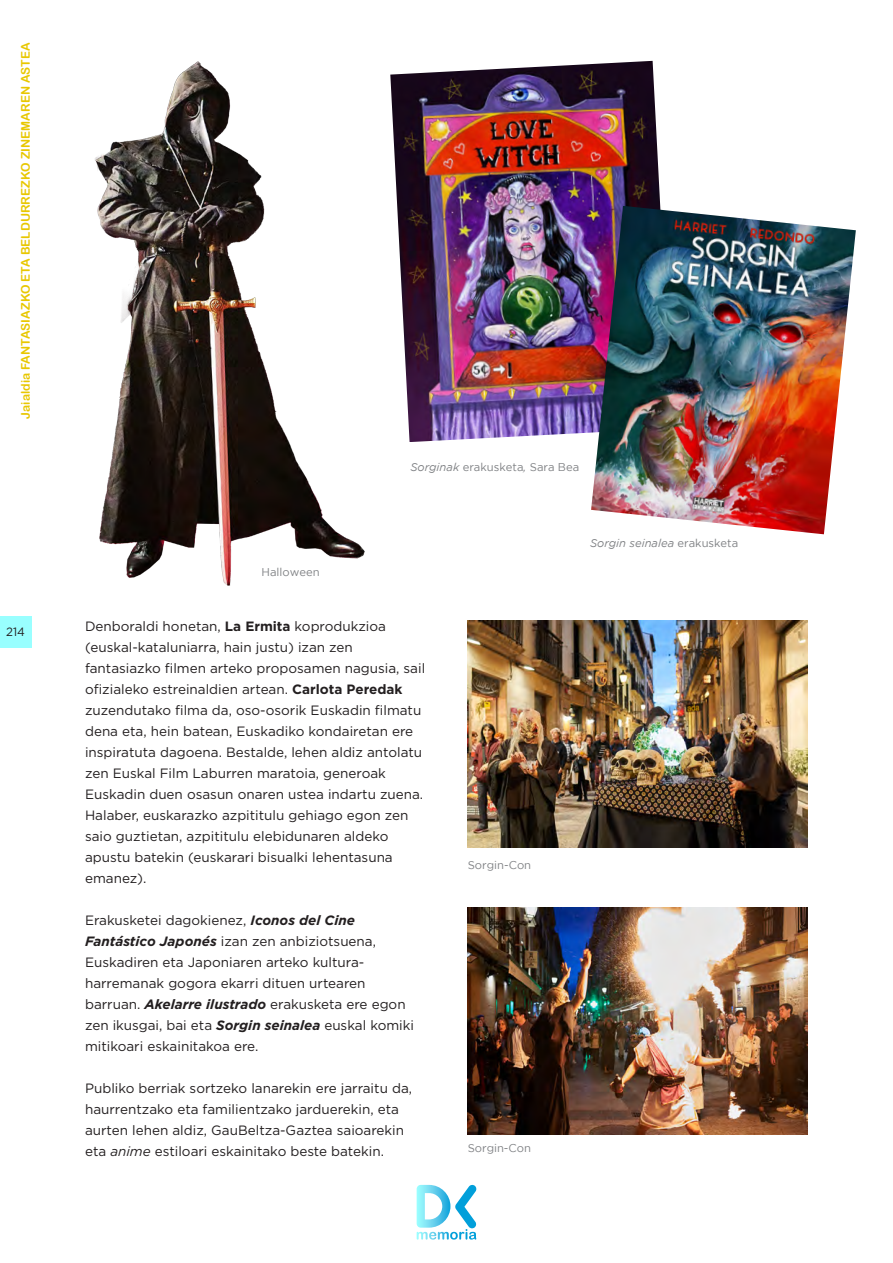
<style>
.page{position:relative;width:893px;height:1263px;background:#fff}
.page>*{position:absolute;margin:0;border:0;box-sizing:border-box;transform-origin:0 0}
.Cuerpo_de_texto{font:13.5px/21px "Gotham";color:#231f20}
.t1{font:12px "Arial Rounded MT Bold";color:#e8c700}
.t2{font:12px "Gotham";color:#231f20;scale:.96 1}
.Pie_de_foto_nuevo{font:11.25px "Gotham";color:#808285}
.Pie_de_foto_nuevo-2{font:italic 11.25px "Gotham";color:#808285}
.s1{font-style:italic}
.s2{font-weight:700}
.s3{font-weight:700;font-style:italic}
.s4{font-style:normal}
</style>
<div class="page">
<svg style="left:417px;top:1184px;width:60px;height:55px"></svg>
<div style="left:0;top:616px;width:31px;height:31px;background:#9ff"></div>
<img style="left:390px;top:61px;width:271px;height:381px">
<img style="left:468px;top:620px;width:340px;height:227px">
<img style="left:468px;top:908px;width:340px;height:227px">
<img style="left:95px;top:61px;width:270px;height:525px">
<img style="left:591px;top:206px;width:265px;height:328px">
<p class="t1" style="left:18px;top:419px;width:378px;rotate:-90deg">Jaialdia FANTASIAZKO ETA BELDURREZKO ZINEMAREN ASTEA</p>
<p class="t2" style="left:6px;top:624px;width:21px">214</p>
<p class="Pie_de_foto_nuevo" style="left:410px;top:460px;width:170px"><span class="s1">Sorginak</span> erakusketa<span class="s1">,</span> Sara Bea</p>
<p class="Pie_de_foto_nuevo" style="left:261px;top:566px;width:60px">Halloween</p>
<p class="Cuerpo_de_texto" style="left:85px;top:615px;width:342px">Denboraldi honetan, <span class="s2">La Ermita</span> koprodukzioa (euskal-kataluniarra, hain justu) izan zen fantasiazko filmen arteko proposamen nagusia, sail ofizialeko estreinaldien artean. <span class="s2">Carlota Peredak </span>zuzendutako filma da, oso-osorik Euskadin filmatu dena eta, hein batean, Euskadiko kondairetan ere inspiratuta dagoena. Bestalde, lehen aldiz antolatu zen Euskal Film Laburren maratoia, generoak Euskadin duen osasun onaren ustea indartu zuena.<br>Halaber, euskarazko azpititulu gehiago egon zen saio guztietan, azpititulu elebidunaren aldeko apustu batekin (euskarari bisualki lehentasuna emanez).</p>
<p class="Cuerpo_de_texto" style="left:85px;top:910px;width:330px">Erakusketei dagokienez, <span class="s3">Iconos del Cine Fantástico Japonés</span> izan zen anbiziotsuena, Euskadiren eta Japoniaren arteko kultura&shy;harremanak gogora ekarri dituen urtearen barruan. <span class="s3">Akelarre ilustrado</span> erakusketa ere egon zen ikusgai, bai eta <span class="s3">Sorgin seinalea</span> euskal komiki mitikoari eskainitakoa ere.</p>
<p class="Cuerpo_de_texto" style="left:85px;top:1078px;width:329px">Publiko berriak sortzeko lanarekin ere jarraitu da, haurrentzako eta familientzako jarduerekin, eta aurten lehen aldiz, GauBeltza-Gaztea saioarekin eta <span class="s1">anime</span> estiloari eskainitako beste batekin.</p>
<p class="Pie_de_foto_nuevo" style="left:468px;top:858px;width:65px">Sorgin-Con</p>
<p class="Pie_de_foto_nuevo" style="left:468px;top:1142px;width:65px">Sorgin-Con</p>
<p class="Pie_de_foto_nuevo-2" style="left:590px;top:537px;width:150px">Sorgin seinalea <span class="s4">erakusketa</span></p>
</div>
